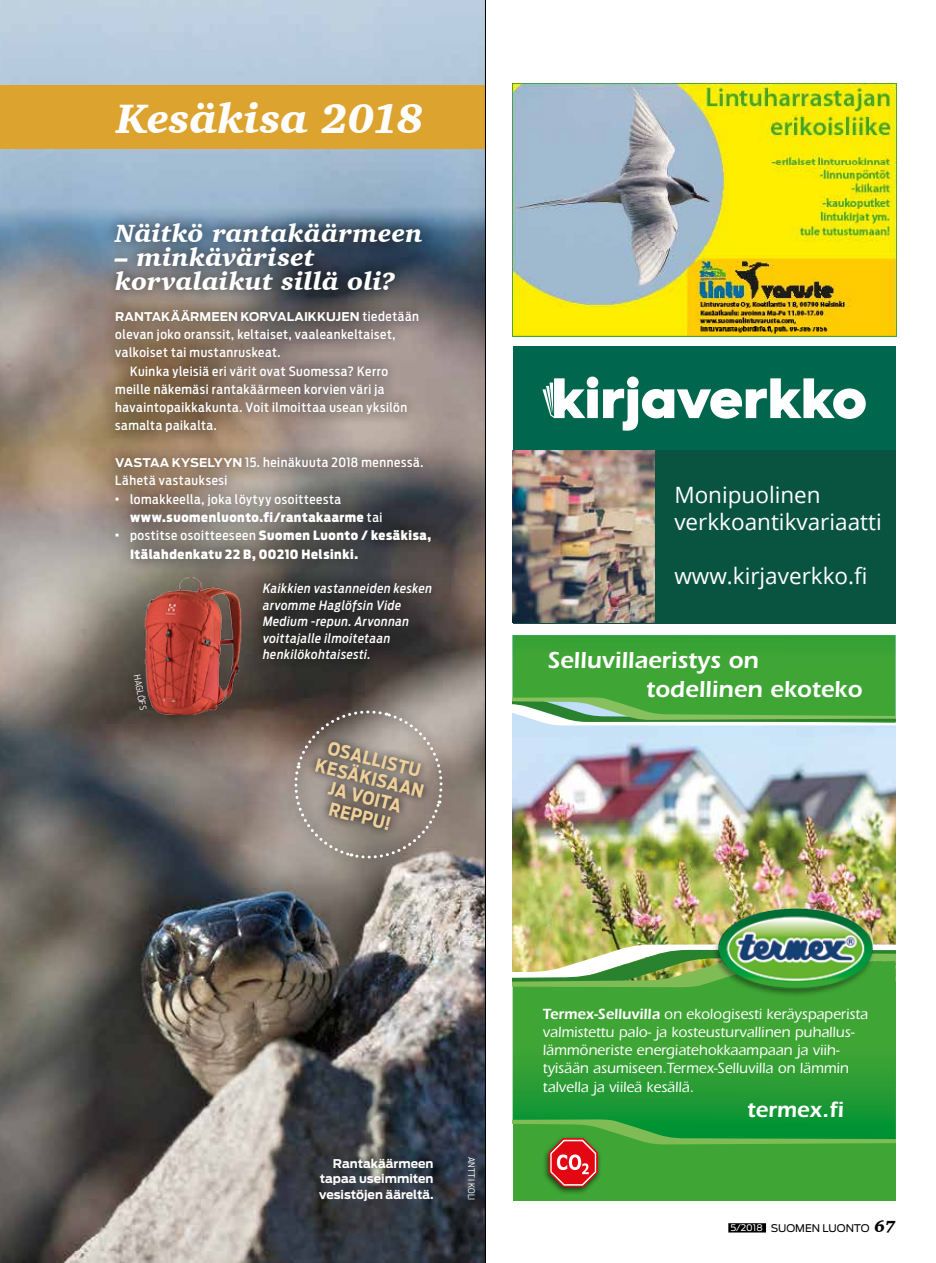
<style>
.page{position:relative;width:936px;height:1263px;background:#fff}
.page>*{position:absolute;margin:0;border:0;box-sizing:border-box;transform-origin:0 0}
.t1{font:italic 900 42.15px "Charter BT Pro";letter-spacing:-.005em;color:#fff}
.t2{font:italic 900 25.5px/24px "Charter BT Pro";letter-spacing:.015em;color:#fff}
.t3{font:600 24px/28.5px "ITC Eras Std";color:#fff}
.t4{font:22.5px/27px "Open Sans";color:#fff}
.t5{font:600 22.5px "ITC Eras Std";color:#fff}
.t6{font:700 18px/19.5px "Antenna Cond";color:#efd09b;text-align:center}
.t7{font:500 15.3px/18.3px "ITC Eras Std";color:#fff}
.t8{font:500 12.75px/18.3px "Antenna Cond";letter-spacing:.045em;color:#fff}
.t9{font:900 12.75px "Antenna Cond";letter-spacing:.045em;color:#fff}
.t10{font:italic 500 12.75px/16.5px "Antenna Cond";letter-spacing:.04em;color:#fff}
.t11{font:700 12px/15.8px "Antenna";letter-spacing:.005em;color:#fff;text-align:justify}
.t12{font:10.5px "Antenna";letter-spacing:-.005em;color:#000}
.t13{font:300 9px "Antenna Cond";letter-spacing:.035em;color:#fff}
.s1{font-family:"Antenna Cond";font-weight:500;font-size:12.75px}
.s2{font-family:"Antenna";font-weight:700;font-size:12px}
.s3{font-family:"Antenna";font-weight:900}
.s4{font-weight:500}
.s5{font-family:"Antenna"}
.s6{font-weight:600}
.s7{font-size:9px;color:#fff}
.s8{font-family:"Charter BT Pro";font-weight:900;font-style:italic;font-size:16.5px}
</style>
<div class="page">
<div style="left:728px;top:1223px;width:38px;height:9px;background:#000"></div>
<img style="left:0;top:0;width:485px;height:1263px">
<div style="left:512px;top:635px;width:383px;height:566px;background:#3fa535"></div>
<img style="left:512px;top:725px;width:383px;height:219px">
<svg style="left:512px;top:987px;width:383px;height:132px"></svg>
<img style="left:512px;top:944px;width:383px;height:43px">
<div style="left:542px;top:1135px;width:60px;height:60px;background:#000;opacity:.6"></div>
<img style="left:706px;top:901px;width:181px;height:104px">
<svg style="left:512px;top:1119px;width:383px;height:69px"></svg>
<svg style="left:512px;top:635px;width:383px;height:90px"></svg>
<div style="left:512px;top:347px;width:383px;height:276px;background:#00664e"></div>
<div style="left:512px;top:450px;width:383px;height:173px;background:#085440"></div>
<svg style="left:542px;top:376px;width:323px;height:55px"></svg>
<img style="left:512px;top:450px;width:142px;height:173px">
<svg style="left:281px;top:697px;width:175px;height:175px;background:#8e827b"></svg>
<svg style="left:291px;top:707px;width:155px;height:155px;background:#948982"></svg>
<div style="left:307px;top:734px;width:125px;height:104px;background:#000;opacity:.87"></div>
<img style="left:512px;top:83px;width:384px;height:253px">
<div style="left:102px;top:209px;width:343px;height:464px;background:#000;opacity:.75"></div>
<img style="left:130px;top:578px;width:127px;height:137px">
<div style="left:0;top:85px;width:485px;height:63px;background:#dda32f"></div>
<hr style="left:485px;top:0;width:1px;height:1263px;background:#000">
<h1 class="t1" style="left:116px;top:91px;width:308px">Kesäkisa 2018</h1>
<h2 class="t2" style="left:115px;top:221px;width:309px">Näitkö rantakäärmeen</h2>
<h2 class="t2" style="left:115px;top:245px;width:281px">– minkäväriset korvalaikut sillä oli?</h2>
<p class="t11" style="left:115px;top:308px;width:305px">Rantakäärmeen korvalaikkujen <span class="s1">tiedetään</span></p>
<p class="t8" style="left:115px;top:325px;width:282px">olevan joko oranssit, keltaiset, vaaleankeltaiset, valkoiset tai mustanruskeat.</p>
<p class="t8" style="left:115px;top:362px;width:293px;text-indent:15px">Kuinka yleisiä eri värit ovat Suomessa? Kerro meille näkemäsi rantakäärmeen korvien väri ja havaintopaikkakunta. Voit ilmoittaa usean yksilön samalta paikalta.</p>
<p class="t8" style="left:115px;top:453px;width:310px"><span class="s2">Vastaa kyselyyn</span> 15. heinäkuuta 2018 mennessä.</p>
<p class="t8" style="left:115px;top:472px;width:114px">Lähetä vastauksesi</p>
<p class="t8" style="left:115px;top:490px;width:227px"><span class="s3">·</span> lomakkeella, joka löytyy osoitteesta</p>
<p class="t9" style="left:130px;top:510px;width:254px">www.suomenluonto.fi/rantakaarme <span class="s4">tai</span></p>
<p class="t9" style="left:115px;top:528px;width:317px"><span class="s5">·</span> <span class="s4">postitse osoitteeseen</span> Suomen Luonto / kesäkisa,</p>
<p class="t9" style="left:130px;top:546px;width:229px">Itälahdenkatu 22 B, 00210 Helsinki.</p>
<p class="t10" style="left:263px;top:580px;width:171px">Kaikkien vastanneiden kesken arvomme Haglöfsin Vide<br>Medium -repun. Arvonnan voittajalle ilmoitetaan henkilökohtaisesti.</p>
<p class="t13" style="left:142px;top:673px;width:38px;rotate:80deg">haglöfs</p>
<h3 class="t6" style="left:323px;top:736px;width:113px;rotate:14deg">osallistu kesäkisaan ja voita reppu!</h3>
<h3 class="t4" style="left:674px;top:481px;width:209px">Monipuolinen verkkoantikvariaatti</h3>
<h3 class="t4" style="left:674px;top:562px;width:194px">www.kirjaverkko.fi</h3>
<h3 class="t3" style="left:646px;top:646px;width:217px;text-indent:-99px">Selluvillaeristys on todellinen ekoteko</h3>
<p class="t11" style="left:319px;top:1155px;width:116px;text-indent:14px">Rantakäärmeen tapaa useimmiten vesistöjen ääreltä.</p>
<p class="t13" style="left:476px;top:1157px;width:45px;rotate:90deg">antti koli</p>
<p class="t7" style="left:543px;top:1004px;width:326px"><span class="s6">Termex-Selluvilla</span> on ekologisesti keräyspaperista valmistettu palo- ja kosteusturvallinen puhallus&shy;lämmöneriste energiatehokkaampaan ja viih&shy;tyisään asumiseen.Termex-Selluvilla on lämmin talvella ja viileä kesällä.</p>
<h3 class="t5" style="left:747px;top:1097px;width:98px">termex.fi</h3>
<p class="t12" style="left:730px;top:1222px;width:167px"><span class="s7">5/2018</span> SUOMEN LUONTO <span class="s8">67</span></p>
</div>
